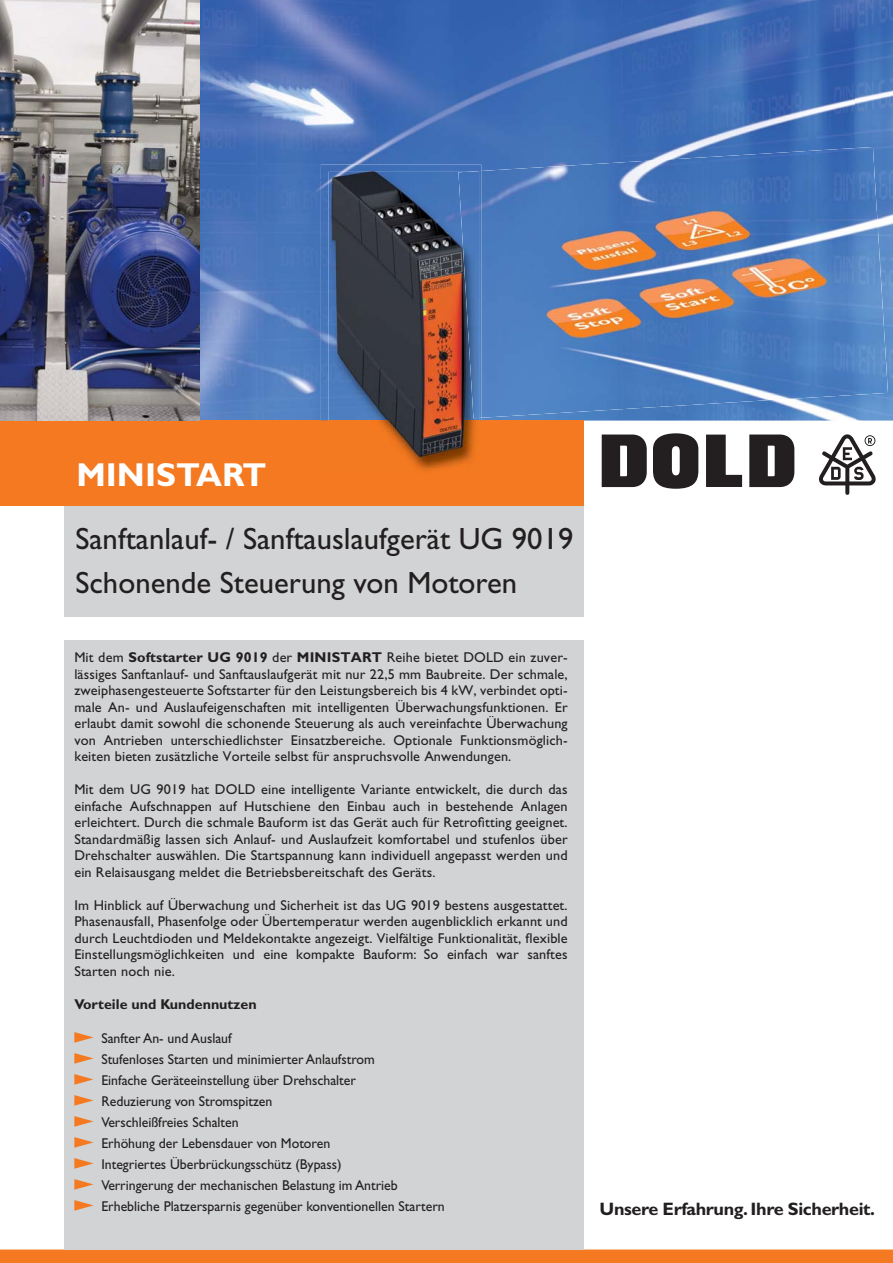
<style>
.page{position:relative;width:893px;height:1263px;background:#fff}
.page>*{position:absolute;margin:0;border:0;box-sizing:border-box;transform-origin:0 0}
.t1{font:700 33.3px "Gill Sans Std";color:#fff}
.t2{font:30.75px/43.5px "Gill Sans Std";color:#231f20}
.t3{font:700 18px "Gill Sans Std";letter-spacing:-.02em;color:#231f20}
.t4{font:14.25px/16.5px "Gill Sans Std";color:#231f20;text-align:justify}
.t5{font:700 14.25px "Gill Sans Std";color:#231f20}
.s1{font-weight:700}
</style>
<div class="page">
<img style="left:200px;top:0;width:655px;height:179px">
<img style="left:855px;top:0;width:38px;height:421px">
<img style="left:200px;top:179px;width:121px;height:242px">
<img style="left:481px;top:418px;width:375px;height:3px">
<div style="left:0;top:1250px;width:893px;height:13px;background:#f47920"></div>
<svg style="left:706px;top:435px;width:36px;height:52px"></svg>
<svg style="left:653px;top:433px;width:45px;height:56px"></svg>
<svg style="left:749px;top:435px;width:45px;height:52px"></svg>
<svg style="left:602px;top:435px;width:45px;height:52px"></svg>
<svg style="left:819px;top:434px;width:56px;height:61px"></svg>
<div style="left:0;top:421px;width:583px;height:85px;background:#f47920"></div>
<img style="left:321px;top:165px;width:160px;height:303px">
<img style="left:0;top:0;width:200px;height:421px">
<div style="left:64px;top:506px;width:519px;height:111px;background:#d1d3d4"></div>
<div style="left:64px;top:640px;width:519px;height:610px;background:#d1d3d4"></div>
<svg style="left:74px;top:1032px;width:19px;height:11px"></svg>
<svg style="left:74px;top:1053px;width:19px;height:11px"></svg>
<svg style="left:74px;top:1074px;width:19px;height:11px"></svg>
<svg style="left:74px;top:1095px;width:19px;height:11px"></svg>
<svg style="left:74px;top:1116px;width:19px;height:11px"></svg>
<svg style="left:74px;top:1137px;width:19px;height:11px"></svg>
<svg style="left:74px;top:1158px;width:19px;height:11px"></svg>
<svg style="left:74px;top:1179px;width:19px;height:11px"></svg>
<svg style="left:74px;top:1200px;width:19px;height:11px"></svg>
<img style="left:481px;top:147px;width:407px;height:271px">
<img style="left:466px;top:171px;width:15px;height:247px">
<img style="left:458px;top:172px;width:21px;height:246px">
<h1 class="t1" style="left:76px;top:462px;width:191px">MINISTART</h1>
<h2 class="t2" style="left:75px;top:520px;width:499px">Sanftanlauf- / Sanftauslaufgerät UG 9019<br>Schonende Steuerung von Motoren</h2>
<p class="t4" style="left:74px;top:651px;width:495px">Mit dem <span class="s1">Softstarter UG 9019</span> der <span class="s1">MINISTART</span> Reihe bietet DOLD ein zuver&shy;lässiges Sanftanlauf- und Sanftauslaufgerät mit nur 22,5 mm Baubreite. Der schmale, zweiphasengesteuerte Softstarter für den Leistungsbereich bis 4 kW, verbindet opti&shy;male An- und Auslaufeigenschaften mit intelligenten Überwachungsfunktionen. Er erlaubt damit sowohl die schonende Steuerung als auch vereinfachte Überwachung von Antrieben unterschiedlichster Einsatzbereiche. Optionale Funktionsmöglich&shy;keiten bieten zusätzliche Vorteile selbst für anspruchsvolle Anwendungen.</p>
<p class="t4" style="left:74px;top:783px;width:495px">Mit dem UG 9019 hat DOLD eine intelligente Variante entwickelt, die durch das einfache Aufschnappen auf Hutschiene den Einbau auch in bestehende Anlagen erleichtert. Durch die schmale Bauform ist das Gerät auch für Retrofitting geeignet.<br>Standardmäßig lassen sich Anlauf- und Auslaufzeit komfortabel und stufenlos über Drehschalter auswählen. Die Startspannung kann individuell angepasst werden und ein Relaisausgang meldet die Betriebsbereitschaft des Geräts.</p>
<p class="t4" style="left:74px;top:898px;width:495px">Im Hinblick auf Überwachung und Sicherheit ist das UG 9019 bestens ausgestattet.<br>Phasenausfall, Phasenfolge oder Übertemperatur werden augenblicklich erkannt und durch Leuchtdioden und Meldekontakte angezeigt. Vielfältige Funktionalität, flexible Einstellungsmöglichkeiten und eine kompakte Bauform: So einfach war sanftes Starten noch nie.</p>
<p class="t5" style="left:74px;top:999px;width:184px">Vorteile und Kundennutzen</p>
<p class="t4" style="left:101px;top:1029px;width:345px;line-height:21px;text-align:left">Sanfter An- und Auslauf<br>Stufenloses Starten und minimierter Anlaufstrom<br>Einfache Geräteeinstellung über Drehschalter<br>Reduzierung von Stromspitzen<br>Verschleißfreies Schalten<br>Erhöhung der Lebensdauer von Motoren<br>Integriertes Überbrückungsschütz (Bypass)<br>Verringerung der mechanischen Belastung im Antrieb Erhebliche Platzersparnis gegenüber konventionellen Startern</p>
<p class="t3" style="left:599px;top:1203px;width:277px">Unsere Erfahrung. Ihre Sicherheit.</p>
</div>
